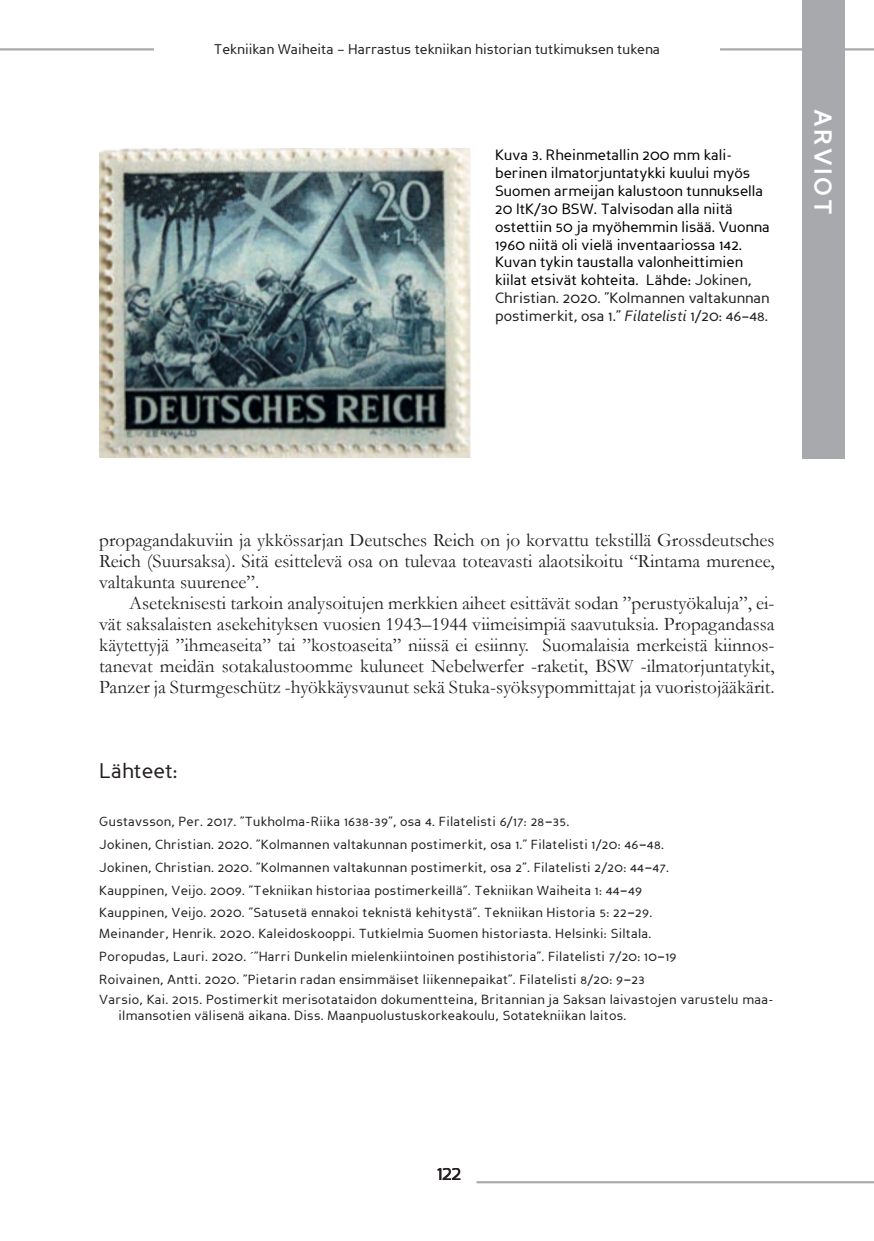
<style>
.page{position:relative;width:874px;height:1241px;background:#fff}
.page>*{position:absolute;margin:0;border:0;box-sizing:border-box;transform-origin:0 0}
.t1{font:700 24.5px "Perspective Sans";letter-spacing:.1em;color:#fff}
.Otsikko2_kopio{font:21px "Perspective Sans";color:#231f20}
.Leipäteksti{font:19.25px/21px "Garamond";color:#231f20;text-align:justify}
.Kuvateksti{font:14.88px/17.8px "Perspective Sans";color:#000}
.t2{font:14px "Perspective Sans";color:#231f20}
.Lähde{font:13.12px/15.8px "Perspective Sans";letter-spacing:.02em;color:#231f20}
.s1{color:#201f1e}
.s2{font-style:italic;color:#201f1e}
.s3{font-size:14.88px;color:#000}
</style>
<div class="page">
<div style="left:801px;top:0;width:42px;height:458px;background:#a8a9ad"></div>
<hr style="left:719px;top:49px;width:154px;height:1px;background:#a8a9ad">
<hr style="left:0;top:49px;width:154px;height:1px;background:#a8a9ad">
<hr style="left:476px;top:1181px;width:397px;height:1px;background:#a8a9ad">
<img style="left:99px;top:149px;width:371px;height:308px">
<p class="t2" style="left:214px;top:41px;width:447px">Tekniikan Waiheita – Harrastus tekniikan historian tutkimuksen tukena</p>
<p class="Kuvateksti" style="left:495px;top:146px;width:276px">Kuva 3. Rheinmetallin 200 mm kali&shy;berinen ilmatorjuntatykki kuului myös Suomen armeijan kalustoon tunnuksella 20 ItK/30 BSW. Talvisodan alla niitä ostettiin 50 ja myöhemmin lisää. Vuonna 1960 niitä oli vielä inventaariossa 142.<br>Kuvan tykin taustalla valonheittimien kiilat etsivät kohteita. Lähde: <span class="s1">Jokinen, Christian. 2020. ”Kolmannen valtakunnan postimerkit, osa 1.”</span> <span class="s2">Filatelisti</span> <span class="s1">1/20: 46</span>–<span class="s1">48.</span></p>
<h1 class="t1" style="left:837px;top:109px;width:107px;rotate:90deg">ARVIOT</h1>
<p class="Leipäteksti" style="left:99px;top:529px;width:676px">propagandakuviin ja ykkössarjan Deutsches Reich on jo korvattu tekstillä Grossdeutsches Reich (Suursaksa). Sitä esittelevä osa on tulevaa toteavasti alaotsikoitu “Rintama murenee, valtakunta suurenee”.</p>
<p class="Leipäteksti" style="left:99px;top:592px;width:676px;text-indent:30px">Aseteknisesti tarkoin analysoitujen merkkien aiheet esittävät sodan ”perustyökaluja”, ei&shy;vät saksalaisten asekehityksen vuosien 1943–1944 viimeisimpiä saavutuksia. Propagandassa käytettyjä ”ihmeaseita” tai ”kostoaseita” niissä ei esiinny. Suomalaisia merkeistä kiinnos&shy;tanevat meidän sotakalustoomme kuluneet Nebelwerfer -raketit, BSW -ilmatorjuntatykit, Panzer ja Sturmgeschütz -hyökkäysvaunut sekä Stuka-syöksypommittajat ja vuoristojääkärit.</p>
<p class="Otsikko2_kopio" style="left:99px;top:758px;width:80px">Lähteet:</p>
<p class="Lähde" style="left:99px;top:813px;width:471px">Gustavsson, Per. 2017. ”Tukholma-Riika 1638-39”, osa 4. Filatelisti 6/17: 28<span class="s3">–</span>35.</p>
<p class="Lähde" style="left:99px;top:836px;width:566px">Jokinen, Christian. 2020. ”Kolmannen valtakunnan postimerkit, osa 1.” Filatelisti 1/20: 46<span class="s3">–</span>48.</p>
<p class="Lähde" style="left:99px;top:859px;width:571px">Jokinen, Christian. 2020. ”Kolmannen valtakunnan postimerkit, osa 2”. Filatelisti 2/20: 44<span class="s3">–</span>47.</p>
<p class="Lähde" style="left:99px;top:882px;width:544px">Kauppinen, Veijo. 2009. ”Tekniikan historiaa postimerkeillä”. Tekniikan Waiheita 1: 44<span class="s3">–</span>49</p>
<p class="Lähde" style="left:99px;top:904px;width:554px">Kauppinen, Veijo. 2020. ”Satusetä ennakoi teknistä kehitystä”. Tekniikan Historia 5: 22<span class="s3">–</span>29.</p>
<p class="Lähde" style="left:99px;top:925px;width:553px">Meinander, Henrik. 2020. Kaleidoskooppi. Tutkielmia Suomen historiasta. Helsinki: Siltala.</p>
<p class="Lähde" style="left:99px;top:948px;width:578px">Poropudas, Lauri. 2020. ´”Harri Dunkelin mielenkiintoinen postihistoria”. Filatelisti 7/20: 10<span class="s3">–</span>19</p>
<p class="Lähde" style="left:99px;top:971px;width:547px">Roivainen, Antti. 2020. ”Pietarin radan ensimmäiset liikennepaikat”. Filatelisti 8/20: 9<span class="s3">–</span>23</p>
<p class="Lähde" style="left:118px;top:992px;width:656px;text-indent:-19px">Varsio, Kai. 2015. Postimerkit merisotataidon dokumentteina, Britannian ja Saksan laivastojen varustelu maa&shy;ilmansotien välisenä aikana. Diss. Maanpuolustuskorkeakoulu, Sotatekniikan laitos.</p>
<h2 class="Otsikko2_kopio" style="left:437px;top:1160px;width:26px">122</h2>
</div>
